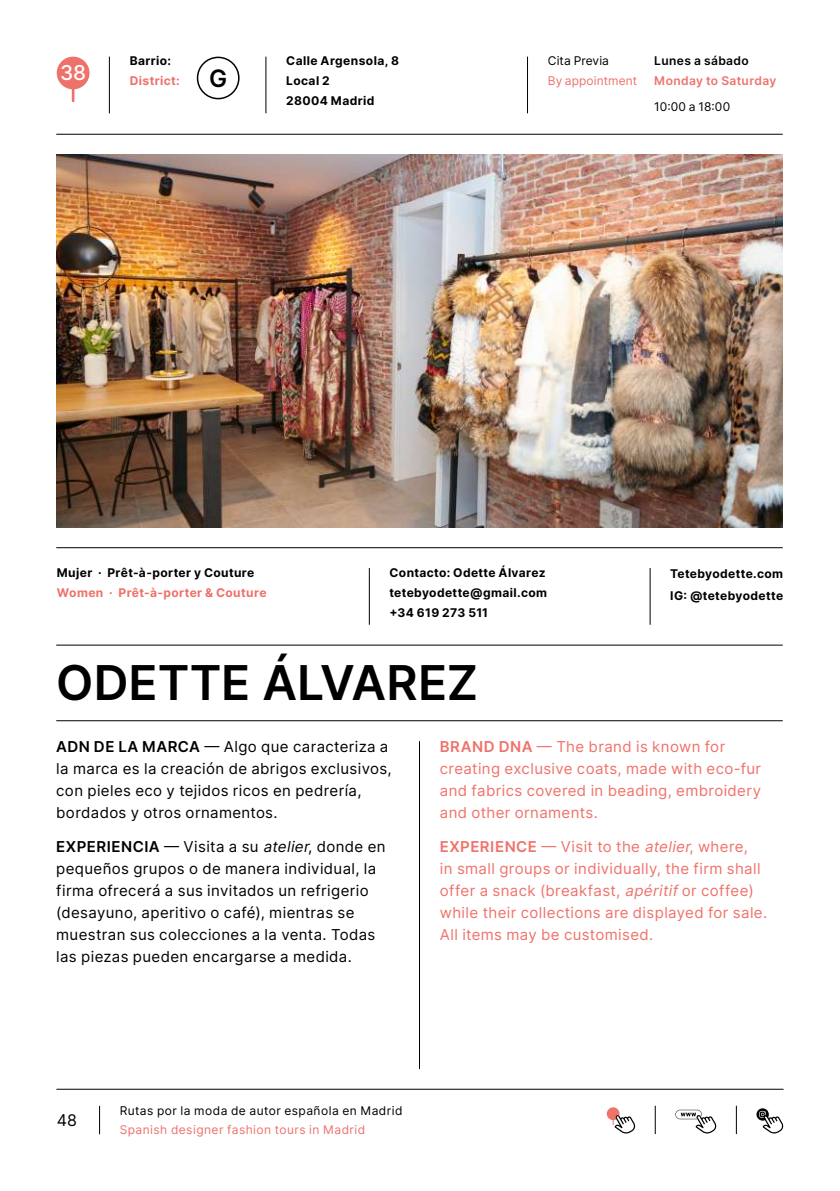
<style>
.page{position:relative;width:840px;height:1191px;background:#fff}
.page>*{position:absolute;margin:0;border:0;box-sizing:border-box;transform-origin:0 0}
.t1{font:600 48px "Inter";color:#000}
.t2{font:500 20.4px "Inter";color:#fff}
.t3{font:16px "Inter";color:#000}
.t4{font:15px/22px "Inter";letter-spacing:.025em;color:#000}
.t5{font:15px/22px "Inter";letter-spacing:.025em;color:#f0726a}
.t6{font:700 12px/20px "Inter";letter-spacing:.03em;color:#000}
.t7{font:12px "Inter";letter-spacing:.035em;color:#000}
.t8{font:700 12px "Inter";letter-spacing:.03em;color:#ee726b}
.t9{font:12px "Inter";letter-spacing:.035em;color:#ee726b}
.t10{font:600 12px "Inter";letter-spacing:.035em;color:#ee726b}
.t11{font:12px "Inter";letter-spacing:.01em;color:#ee726b}
.t12{font:600 12px "Inter";letter-spacing:.035em;color:#000}
.t13{font:12px "Inter";letter-spacing:.005em;color:#000}
.s1{font-weight:600;font-size:24px;color:#000}
.s2{font-weight:600}
.s3{font-style:italic}
</style>
<div class="page">
<hr style="left:57px;top:1088px;width:725px;height:1px;background:#000">
<svg style="left:99px;top:1106px;width:1px;height:28px"></svg>
<svg style="left:606px;top:1107px;width:29px;height:26px"></svg>
<svg style="left:675px;top:1109px;width:41px;height:24px"></svg>
<svg style="left:756px;top:1108px;width:27px;height:25px"></svg>
<svg style="left:735px;top:1106px;width:1px;height:28px"></svg>
<svg style="left:654px;top:1105px;width:1px;height:29px"></svg>
<hr style="left:56px;top:134px;width:726px;height:1px;background:#000">
<hr style="left:56px;top:547px;width:726px;height:1px;background:#000">
<hr style="left:56px;top:645px;width:726px;height:1px;background:#000">
<hr style="left:56px;top:720px;width:726px;height:1px;background:#000">
<hr style="left:109px;top:57px;width:1px;height:56px;background:#000">
<hr style="left:265px;top:57px;width:1px;height:56px;background:#000">
<hr style="left:419px;top:741px;width:1px;height:328px;background:#000">
<img style="left:56px;top:155px;width:726px;height:372px">
<hr style="left:527px;top:57px;width:1px;height:56px;background:#000">
<hr style="left:369px;top:568px;width:1px;height:57px;background:#000">
<hr style="left:649px;top:568px;width:1px;height:57px;background:#000">
<svg style="left:57px;top:57px;width:32px;height:45px"></svg>
<div style="left:197px;top:57px;width:42px;height:42px;border:2px solid #000;border-radius:50%"></div>
<p class="t6" style="left:130px;top:51px;width:43px">Barrio:</p>
<h2 class="t2" style="left:60px;top:58px;width:28px">38</h2>
<p class="t8" style="left:130px;top:72px;width:99px">District: <span class="s1">G</span></p>
<p class="t6" style="left:286px;top:51px;width:114px">Calle Argensola, 8<br>Local 2<br>28004 Madrid</p>
<p class="t13" style="left:547px;top:52px;width:63px">Cita Previa</p>
<p class="t11" style="left:547px;top:72px;width:91px">By appointment</p>
<p class="t12" style="left:654px;top:52px;width:96px">Lunes a sábado</p>
<p class="t10" style="left:654px;top:72px;width:123px">Monday to Saturday</p>
<p class="t7" style="left:654px;top:98px;width:77px">10:00 a 18:00</p>
<p class="t6" style="left:57px;top:562px;width:199px">Mujer · Prêt-à-porter y Couture</p>
<p class="t8" style="left:57px;top:584px;width:211px">Women · Prêt-à-porter &amp; Couture</p>
<p class="t6" style="left:389px;top:562px;width:159px">Contacto: Odette Álvarez tetebyodette@gmail.com +34 619 273 511</p>
<p class="t6" style="left:669px;top:562px;width:115px;line-height:21.6px">Tetebyodette.com<br>IG: @tetebyodette</p>
<h1 class="t1" style="left:56px;top:648px;width:423px">ODETTE ÁLVAREZ</h1>
<p class="t4" style="left:56px;top:735px;width:337px"><span class="s2">ADN DE LA MARCA</span> — Algo que caracteriza a la marca es la creación de abrigos exclusivos, con pieles eco y tejidos ricos en pedrería, bordados y otros ornamentos.</p>
<p class="t5" style="left:439px;top:735px;width:322px"><span class="s2">BRAND DNA</span> — The brand is known for creating exclusive coats, made with eco-fur and fabrics covered in beading, embroidery and other ornaments.</p>
<p class="t4" style="left:56px;top:835px;width:331px"><span class="s2">EXPERIENCIA</span> — Visita a su <span class="s3">atelier</span>, donde en pequeños grupos o de manera individual, la firma ofrecerá a sus invitados un refrigerio (desayuno, aperitivo o café), mientras se muestran sus colecciones a la venta. Todas las piezas pueden encargarse a medida.</p>
<p class="t5" style="left:439px;top:835px;width:328px"><span class="s2">EXPERIENCE</span> — Visit to the <span class="s3">atelier</span>, where,<br>in small groups or individually, the firm shall offer a snack (breakfast, <span class="s3">apéritif</span>or coffee) while their collections are displayed for sale.<br>All items may be customised.</p>
<p class="t3" style="left:57px;top:1108px;width:22px">48</p>
<p class="t7" style="left:120px;top:1101px;width:284px">Rutas por la moda de autor española en Madrid</p>
<p class="t9" style="left:120px;top:1121px;width:247px">Spanish designer fashion tours in Madrid</p>
</div>
